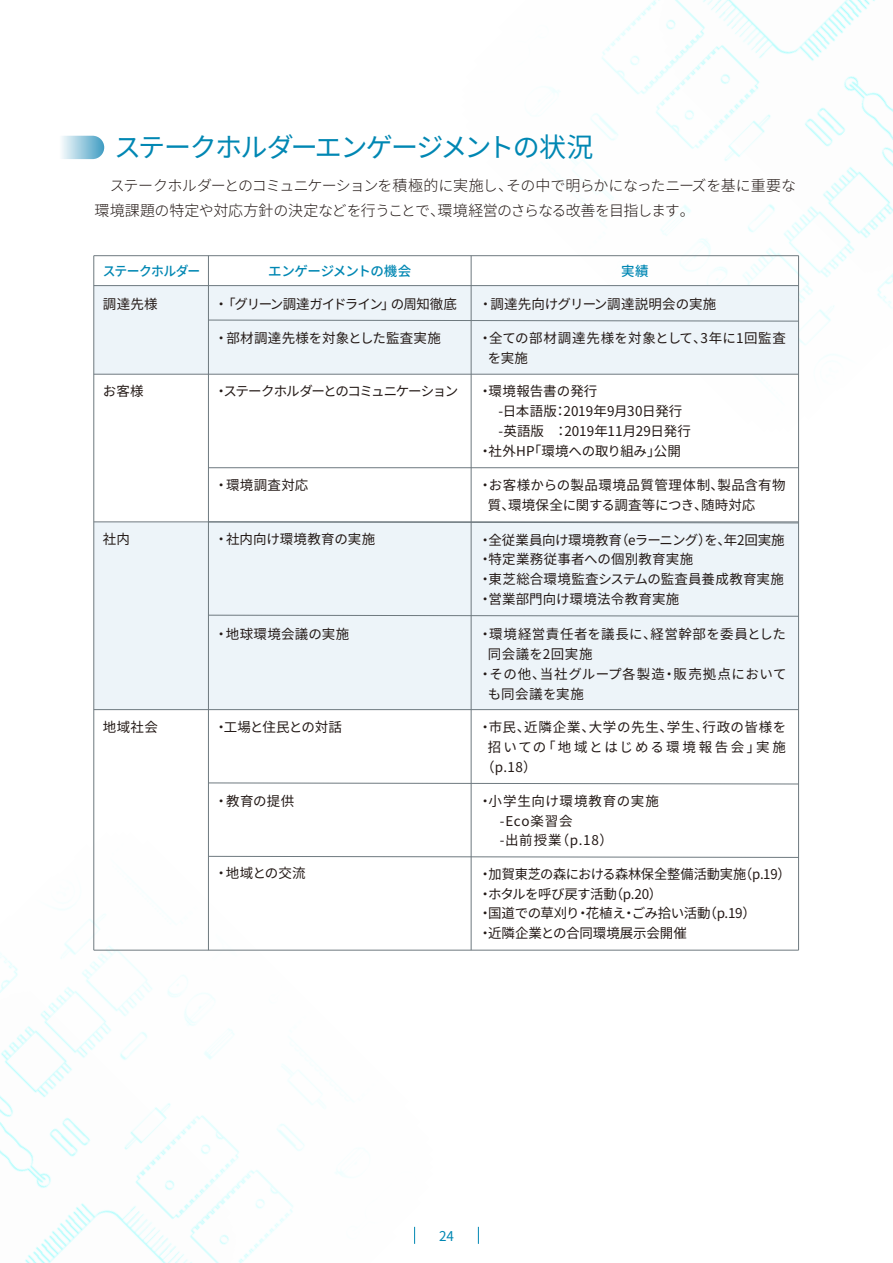
<style>
.page{position:relative;width:893px;height:1263px;background:#fff}
.page>*{position:absolute;margin:0;border:0;box-sizing:border-box;transform-origin:0 0}
.t1{font:27px "Toshiba Sans JP";letter-spacing:-.06em;color:#0087b3}
.t2{font:300 15px/24.8px "Toshiba Sans JP";letter-spacing:-.035em;color:#231916}
.t3{font:13.5px/20px "Toshiba Sans JP";letter-spacing:.005em;color:#231916}
.t4{font:13.5px/20px "Toshiba Sans JP";letter-spacing:-.02em;color:#231916}
.t5{font:13.5px/20px "Toshiba Sans JP";letter-spacing:.03em;color:#231916}
.t6{font:13.5px "Toshiba Sans JP";letter-spacing:.05em;color:#231916}
.t7{font:13.5px/20px "Toshiba Sans JP";letter-spacing:.055em;color:#231916}
.t8{font:13.5px "Toshiba Sans JP";letter-spacing:.15em;color:#231916}
.t9{font:13.5px "Toshiba Sans JP";letter-spacing:-.07em;color:#231916}
.t10{font:13.5px "Toshiba Sans JP";letter-spacing:-.105em;color:#231916}
.t11{font:500 13.5px "Toshiba Sans JP";letter-spacing:-.04em;color:#0087b3}
.t12{font:13.5px "Toshiba Sans JP";letter-spacing:-.03em;color:#231916}
.t13{font:500 13.5px "Toshiba Sans JP";letter-spacing:-.04em;color:#0087b3;scale:.95 1}
.t14{font:13.5px "Toshiba Sans JP";letter-spacing:.025em;color:#231916}
.t15{font:13.5px "Toshiba Sans JP";color:#0087b3}
</style>
<div class="page">
<img style="left:446px;top:0;width:447px;height:459px">
<img style="left:0;top:804px;width:447px;height:459px">
<div style="left:94px;top:522px;width:704px;height:187px;background:#edf4f9"></div>
<div style="left:94px;top:286px;width:704px;height:88px;background:#edf4f9"></div>
<hr style="left:208px;top:256px;width:1px;height:694px;background:#6e797f">
<hr style="left:471px;top:256px;width:1px;height:694px;background:#6e797f">
<hr style="left:94px;top:255px;width:704px;height:1px;background:#6e797f">
<hr style="left:94px;top:285px;width:704px;height:1px;background:#6e797f">
<svg style="left:209px;top:319px;width:589px;height:3px"></svg>
<hr style="left:94px;top:374px;width:704px;height:1px;background:#6e797f">
<hr style="left:208px;top:467px;width:590px;height:1px;background:#6e797f">
<svg style="left:209px;top:522px;width:589px;height:2px"></svg>
<svg style="left:209px;top:855px;width:589px;height:3px"></svg>
<hr style="left:94px;top:950px;width:704px;height:1px;background:#6e797f">
<svg style="left:209px;top:614px;width:589px;height:3px"></svg>
<hr style="left:93px;top:256px;width:1px;height:694px;background:#6e797f">
<hr style="left:798px;top:256px;width:1px;height:694px;background:#6e797f">
<svg style="left:209px;top:782px;width:589px;height:3px"></svg>
<hr style="left:94px;top:709px;width:704px;height:1px;background:#6e797f">
<hr style="left:94px;top:521px;width:704px;height:1px;background:#6e797f">
<div style="left:47px;top:136px;width:57px;height:23px;background:linear-gradient(to right,#fff,#4ba2c6);border-radius:12px"></div>
<svg style="left:414px;top:1227px;width:1px;height:17px"></svg>
<svg style="left:478px;top:1227px;width:1px;height:17px"></svg>
<h1 class="t1" style="left:114px;top:132px;width:481px">ステークホルダーエンゲージメントの状況</h1>
<p class="t2" style="left:94px;top:174px;width:703px">　ステークホルダーとのコミュニケーションを積極的に実施し、その中で明らかになったニーズを基に重要な環境課題の特定や対応方針の決定などを行うことで、環境経営のさらなる改善を目指します。</p>
<p class="t13" style="left:103px;top:263px;width:104px">ステークホルダー</p>
<p class="t3" style="left:103px;top:294px;width:56px">調達先様</p>
<p class="t3" style="left:103px;top:381px;width:42px">お客様</p>
<p class="t11" style="left:268px;top:263px;width:144px">エンゲージメントの機会</p>
<p class="t11" style="left:621px;top:263px;width:29px">実績</p>
<p class="t3" style="left:479px;top:294px;width:239px">・調達先向けグリーン調達説明会の実施</p>
<p class="t5" style="left:488px;top:328px;width:300px;text-indent:-9px">・全ての部材調達先様を対象として、3年に1回監査を実施</p>
<p class="t3" style="left:478px;top:381px;width:214px">・環境報告書の発行<br>　 -日本語版：2019年9月30日発行　 -英語版　：2019年11月29日発行・社外HP「環境への取り組み」公開</p>
<p class="t3" style="left:488px;top:476px;width:299px;text-indent:-9px">・お客様からの製品環境品質管理体制、製品含有物質、環境保全に関する調査等につき、随時対応</p>
<p class="t9" style="left:215px;top:296px;width:244px">・「グリーン調達ガイドライン」の周知徹底</p>
<p class="t3" style="left:215px;top:328px;width:228px">・部材調達先様を対象とした監査実施</p>
<p class="t10" style="left:215px;top:383px;width:245px">・ステークホルダーとのコミュニケーション</p>
<p class="t3" style="left:215px;top:476px;width:95px">・環境調査対応</p>
<p class="t3" style="left:103px;top:529px;width:29px">社内</p>
<p class="t3" style="left:215px;top:529px;width:162px">・社内向け環境教育の実施</p>
<p class="t3" style="left:478px;top:530px;width:308px">・全従業員向け環境教育（eラーニング）を、年2回実施・特定業務従事者への個別教育実施<br>・東芝総合環境監査システムの監査員養成教育実施・営業部門向け環境法令教育実施</p>
<p class="t3" style="left:103px;top:718px;width:57px">地域社会</p>
<p class="t3" style="left:215px;top:625px;width:136px">・地球環境会議の実施</p>
<p class="t12" style="left:215px;top:720px;width:129px">・工場と住民との対話</p>
<p class="t3" style="left:215px;top:791px;width:81px">・教育の提供</p>
<p class="t3" style="left:215px;top:863px;width:93px">・地域との交流</p>
<p class="t5" style="left:478px;top:625px;width:309px">・環境経営責任者を議長に、経営幹部を委員とした</p>
<p class="t5" style="left:488px;top:645px;width:106px">同会議を2回実施</p>
<p class="t6" style="left:478px;top:667px;width:309px">・その他、当社グループ各製造・販売拠点において</p>
<p class="t14" style="left:488px;top:686px;width:98px">も同会議を実施</p>
<p class="t6" style="left:478px;top:720px;width:309px">・市民、近隣企業、大学の先生、学生、行政の皆様を</p>
<p class="t8" style="left:488px;top:740px;width:299px">招いての「地域とはじめる環境報告会」実施</p>
<p class="t3" style="left:481px;top:757px;width:57px">（p.18）</p>
<p class="t7" style="left:478px;top:791px;width:182px">・小学生向け環境教育の実施　 -Eco楽習会<br>　 -出前授業（p.18）</p>
<p class="t4" style="left:478px;top:864px;width:314px">・加賀東芝の森における森林保全整備活動実施（p.19）・ホタルを呼び戻す活動（p.20）<br>・国道での草刈り・花植え・ごみ拾い活動（p.19）<br>・近隣企業との合同環境展示会開催</p>
<p class="t15" style="left:439px;top:1228px;width:16px">24</p>
</div>
